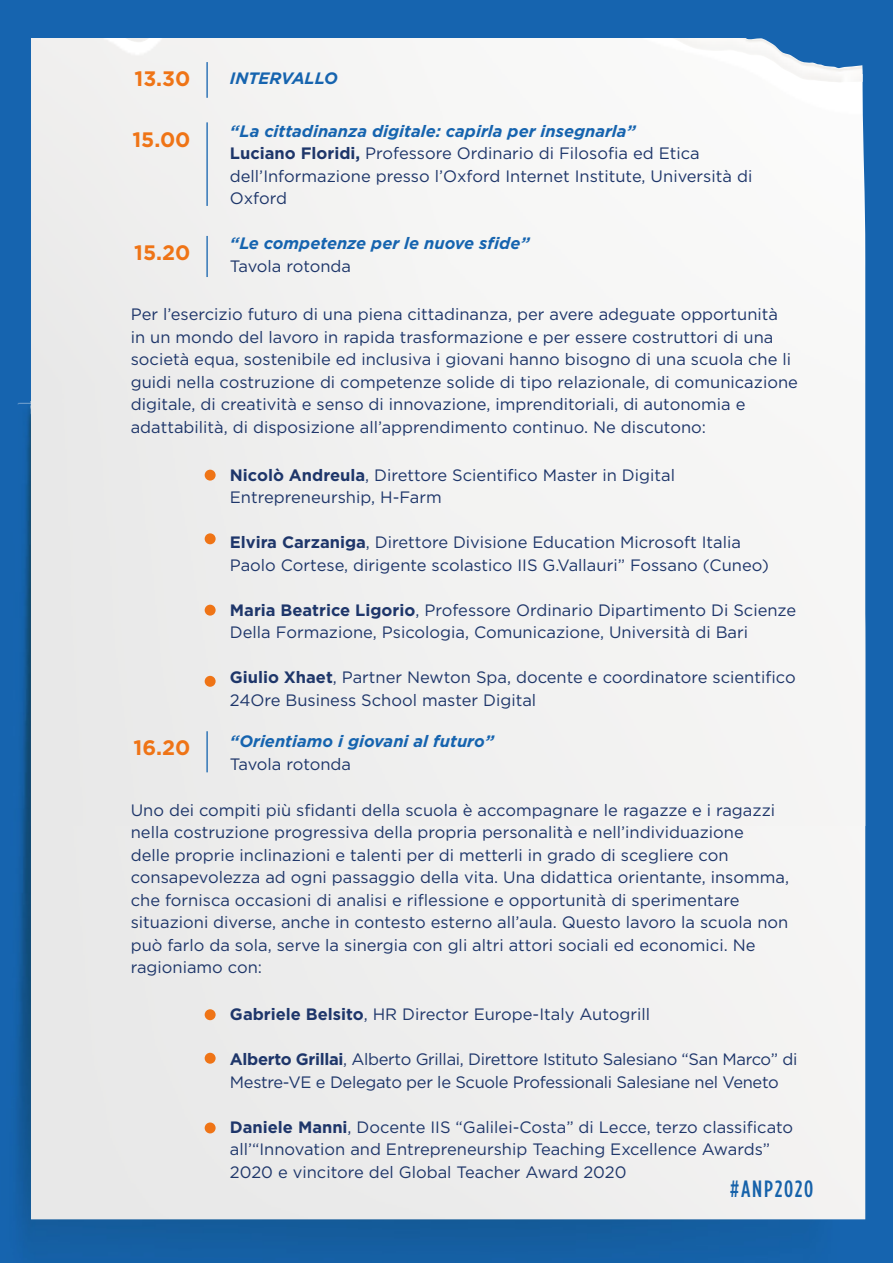
<style>
.page{position:relative;width:893px;height:1263px;background:#fff}
.page>*{position:absolute;margin:0;border:0;box-sizing:border-box;transform-origin:0 0}
.t1{font:500 23.55px "Gotham Condensed";letter-spacing:.075em;color:#1662aa}
.t2{font:700 20.85px "Gotham";color:#ef7416}
.t3{font:16.5px/22.5px "Gotham";color:#1e366a}
.t4{font:16.5px/22.5px "Gotham";letter-spacing:-.02em;color:#1e366a}
.t5{font:italic 700 16.5px "Gotham";color:#1664af}
.s1{font-weight:700;font-style:italic;color:#1664af}
.s2{font-weight:700}
</style>
<div class="page">
<div style="left:0;top:0;width:893px;height:188px;background:#1664af"></div>
<div style="left:0;top:188px;width:893px;height:1075px;background:#1664af"></div>
<img style="left:0;top:403px;width:858px;height:860px">
<div style="left:31px;top:826px;width:834px;height:393px;background:#eee"></div>
<img style="left:31px;top:38px;width:834px;height:788px">
<img style="left:73px;top:38px;width:790px;height:45px">
<hr style="left:206px;top:62px;width:2px;height:36px;background:#1664af">
<hr style="left:206px;top:122px;width:2px;height:84px;background:#1664af">
<hr style="left:206px;top:236px;width:2px;height:41px;background:#1664af">
<hr style="left:206px;top:731px;width:2px;height:41px;background:#1664af">
<div style="left:205px;top:470px;width:11px;height:11px;background:#ef7416;border-radius:50%"></div>
<div style="left:205px;top:1009px;width:11px;height:11px;background:#ef7416;border-radius:50%"></div>
<div style="left:205px;top:533px;width:11px;height:11px;background:#ef7416;border-radius:50%"></div>
<div style="left:205px;top:1053px;width:11px;height:11px;background:#ef7416;border-radius:50%"></div>
<div style="left:205px;top:1122px;width:11px;height:11px;background:#ef7416;border-radius:50%"></div>
<div style="left:205px;top:605px;width:11px;height:11px;background:#ef7416;border-radius:50%"></div>
<div style="left:205px;top:676px;width:11px;height:11px;background:#ef7416;border-radius:50%"></div>
<p class="t2" style="left:134px;top:65px;width:58px">13.30</p>
<p class="t5" style="left:230px;top:67px;width:109px">INTERVALLO</p>
<p class="t2" style="left:132px;top:125px;width:60px">15.00</p>
<p class="t2" style="left:134px;top:239px;width:58px">15.20</p>
<p class="t3" style="left:230px;top:119px;width:524px"><span class="s1">“La cittadinanza digitale: capirla per insegnarla”<br></span><span class="s2">Luciano Floridi,</span> Professore Ordinario di Filosofia ed Etica dell’Informazione presso l’Oxford Internet Institute, Università di Oxford</p>
<p class="t5" style="left:230px;top:232px;width:301px">“Le competenze per le nuove sfide”</p>
<p class="t3" style="left:230px;top:254px;width:123px">Tavola rotonda</p>
<p class="t3" style="left:131px;top:303px;width:669px">Per l’esercizio futuro di una piena cittadinanza, per avere adeguate opportunità<br>in un mondo del lavoro in rapida trasformazione e per essere costruttori di una società equa, sostenibile ed inclusiva i giovani hanno bisogno di una scuola che li guidi nella costruzione di competenze solide di tipo relazionale, di comunicazione digitale, di creatività e senso di innovazione, imprenditoriali, di autonomia e adattabilità, di disposizione all’apprendimento continuo. Ne discutono:</p>
<p class="t2" style="left:134px;top:734px;width:58px">16.20</p>
<p class="t3" style="left:230px;top:463px;width:447px"><span class="s2">Nicolò Andreula</span>, Direttore Scientifico Master in Digital<br>Entrepreneurship, H-Farm</p>
<p class="t3" style="left:230px;top:531px;width:541px"><span class="s2">Elvira Carzaniga</span>, Direttore Divisione Education Microsoft Italia<br>Paolo Cortese, dirigente scolastico IIS G.Vallauri” Fossano (Cuneo)</p>
<p class="t3" style="left:230px;top:598px;width:568px"><span class="s2">Maria Beatrice Ligorio</span>, Professore Ordinario Dipartimento Di Scienze<br>Della Formazione, Psicologia, Comunicazione, Università di Bari</p>
<p class="t3" style="left:230px;top:666px;width:567px"><span class="s2">Giulio Xhaet</span>, Partner Newton Spa, docente e coordinatore scientifico<br>24Ore Business School master Digital</p>
<p class="t5" style="left:230px;top:730px;width:266px">“Orientiamo i giovani al futuro”</p>
<p class="t3" style="left:230px;top:752px;width:123px">Tavola rotonda</p>
<p class="t3" style="left:131px;top:798px;width:660px">Uno dei compiti più sfidanti della scuola è accompagnare le ragazze e i ragazzi nella costruzione progressiva della propria personalità e nell’individuazione<br>delle proprie inclinazioni e talenti per di metterli in grado di scegliere con consapevolezza ad ogni passaggio della vita. Una didattica orientante, insomma, che fornisca occasioni di analisi e riflessione e opportunità di sperimentare situazioni diverse, anche in contesto esterno all’aula. Questo lavoro la scuola non può farlo da sola, serve la sinergia con gli altri attori sociali ed economici. Ne ragioniamo con:</p>
<p class="t3" style="left:230px;top:1003px;width:422px"><span class="s2">Gabriele Belsito</span>, HR Director Europe-Italy Autogrill</p>
<p class="t4" style="left:230px;top:1048px;width:569px"><span class="s2">Alberto Grillai</span>, Alberto Grillai, Direttore Istituto Salesiano “San Marco” di<br>Mestre-VE e Delegato per le Scuole Professionali Salesiane nel Veneto</p>
<p class="t3" style="left:230px;top:1115px;width:565px"><span class="s2">Daniele Manni</span>, Docente IIS “Galilei-Costa” di Lecce, terzo classificato all’“Innovation and Entrepreneurship Teaching Excellence Awards”<br>2020 e vincitore del Global Teacher Award 2020</p>
<h1 class="t1" style="left:730px;top:1176px;width:84px">#ANP2020</h1>
</div>
